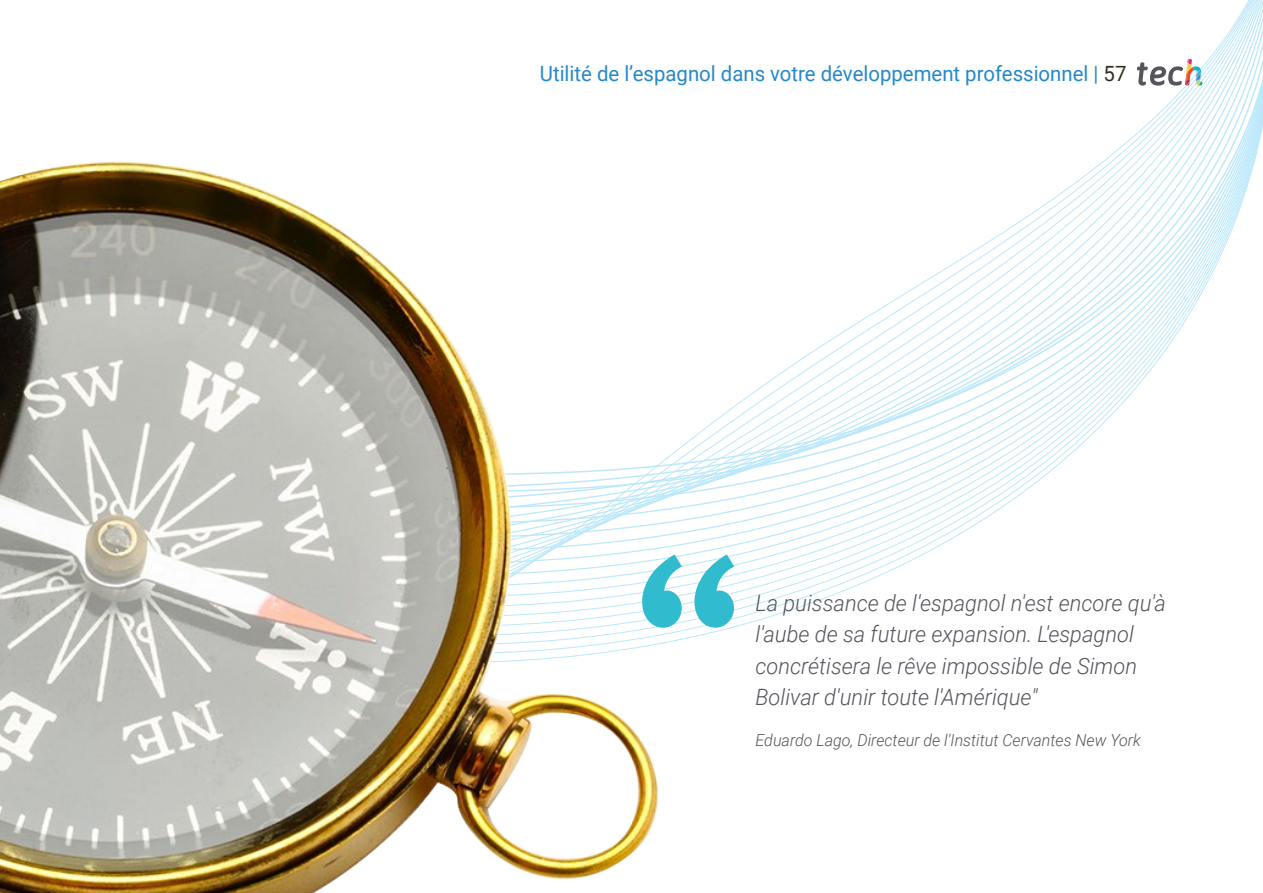
<style>
.page{position:relative;width:1263px;height:893px;background:#fff}
.page>*{position:absolute;margin:0;border:0;box-sizing:border-box;transform-origin:0 0}
.t1{font:italic 300 22.5px/31.5px "Roboto";color:#52555b}
.t2{font:21px "Roboto";color:#2488c9}
.t3{font:italic 300 16.5px "Roboto";color:#52555b}
.s1{color:#312e20}
</style>
<div class="page">
<svg style="left:696px;top:0;width:567px;height:637px"></svg>
<img style="left:0;top:161px;width:696px;height:732px">
<svg style="left:642px;top:554px;width:92px;height:74px"></svg>
<p class="t2" style="left:540px;top:59px;width:588px">Utilité de l’espagnol dans votre développement professionnel | <span class="s1">57</span></p>
<p class="t1" style="left:755px;top:586px;width:412px">La puissance de l'espagnol n'est encore qu'à l'aube de sa future expansion. L'espagnol concrétisera le rêve impossible de Simon Bolivar d'unir toute l'Amérique"</p>
<p class="t3" style="left:755px;top:728px;width:387px">Eduardo Lago, Directeur de l'Institut Cervantes New York</p>
</div>
